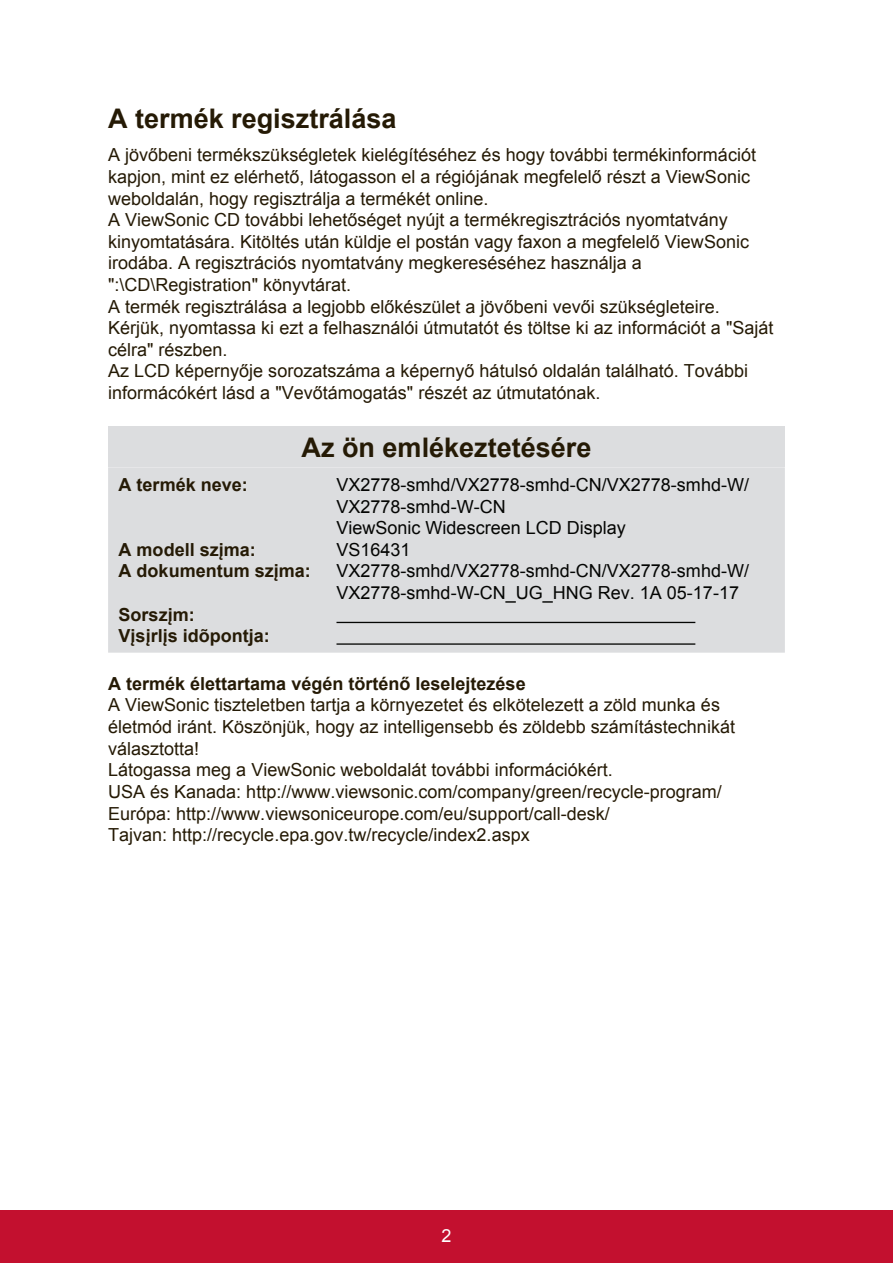
<style>
.page{position:relative;width:893px;height:1263px;background:#fff}
.page>*{position:absolute;margin:0;border:0;box-sizing:border-box;transform-origin:0 0}
.t1{font:700 27px "Arial";color:#251a05}
.t2{font:18px/21.6px "Arial";color:#251a05}
.t3{font:18px/21.6px "Arial";color:#040503}
.t4{font:700 18px/21.6px "Arial";color:#251a05}
.t5{font:18px "Arial";color:#fff}
</style>
<div class="page">
<div style="left:0;top:1210px;width:892px;height:53px;background:#c3102f"></div>
<div style="left:108px;top:426px;width:676px;height:41px;background:#dcdddf"></div>
<div style="left:108px;top:467px;width:676px;height:185px;background:#dcdddf"></div>
<hr style="left:336px;top:622px;width:359px;height:1px;background:#040503">
<hr style="left:336px;top:643px;width:359px;height:1px;background:#040503">
<h1 class="t1" style="left:108px;top:100px;width:290px">A termék regisztrálása</h1>
<p class="t2" style="left:108px;top:144px;width:666px">A jövőbeni termékszükségletek kielégítéséhez és hogy további termékinformációt kapjon, mint ez elérhető, látogasson el a régiójának megfelelő részt a ViewSonic weboldalán, hogy regisztrálja a termékét online.<br>A ViewSonic CD további lehetőséget nyújt a termékregisztrációs nyomtatvány kinyomtatására. Kitöltés után küldje el postán vagy faxon a megfelelő ViewSonic irodába. A regisztrációs nyomtatvány megkereséséhez használja a ":\CD\Registration" könyvtárat.<br>A termék regisztrálása a legjobb előkészület a jövőbeni vevői szükségleteire.<br>Kérjük, nyomtassa ki ezt a felhasználói útmutatót és töltse ki az információt a "Saját célra" részben.<br>Az LCD képernyője sorozatszáma a képernyő hátulsó oldalán található. További informácókért lásd a "Vevőtámogatás" részét az útmutatónak.</p>
<h1 class="t1" style="left:301px;top:429px;width:291px">Az ön emlékeztetésére</h1>
<p class="t4" style="left:118px;top:474px;width:131px">A termék neve:</p>
<p class="t3" style="left:336px;top:474px;width:414px">VX2778-smhd/VX2778-smhd-CN/VX2778-smhd-W/ VX2778-smhd-W-CN<br>ViewSonic Widescreen LCD Display<br>VS16431<br>VX2778-smhd/VX2778-smhd-CN/VX2778-smhd-W/ VX2778-smhd-W-CN_UG_HNG Rev. 1A 05-17-17</p>
<p class="t4" style="left:118px;top:539px;width:194px">A modell szįma:<br>A dokumentum szįma:</p>
<p class="t4" style="left:118px;top:604px;width:153px">Sorszįm:<br>Vįsįrlįs idõpontja:</p>
<p class="t4" style="left:108px;top:673px;width:419px">A termék élettartama végén történő leselejtezése</p>
<p class="t2" style="left:108px;top:694px;width:628px">A ViewSonic tiszteletben tartja a környezetet és elkötelezett a zöld munka és életmód iránt. Köszönjük, hogy az intelligensebb és zöldebb számítástechnikát választotta!<br>Látogassa meg a ViewSonic weboldalát további információkért.<br>USA és Kanada: http://www.viewsonic.com/company/green/recycle-program/ Európa: http://www.viewsoniceurope.com/eu/support/call-desk/<br>Tajvan: http://recycle.epa.gov.tw/recycle/index2.aspx</p>
<p class="t5" style="left:441px;top:1223px;width:12px">2</p>
</div>
